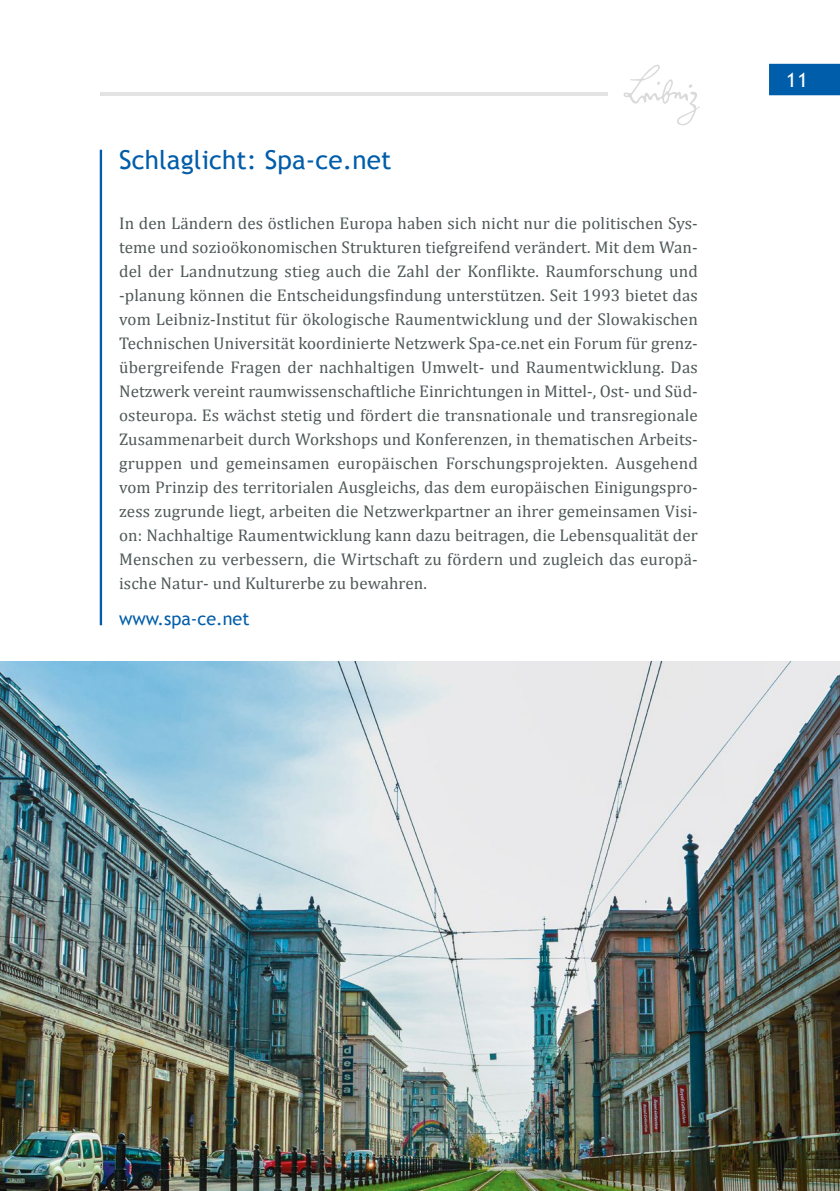
<style>
.page{position:relative;width:840px;height:1191px;background:#fff}
.page>*{position:absolute;margin:0;border:0;box-sizing:border-box;transform-origin:0 0}
.H2_Nummerierte_Headl{font:26px "Trebuchet MS";letter-spacing:.005em;color:#005da9}
.t1{font:20px "Trebuchet MS";color:#fff}
.Fließtext{font:18px "Trebuchet MS";color:#005da9}
.Fließtext-2{font:17px/24px "Cambria";letter-spacing:.005em;color:#4f5858;text-align:justify}
</style>
<div class="page">
<hr style="left:101px;top:92px;width:506px;height:3px;background:#e3e3e3">
<svg style="left:623px;top:64px;width:76px;height:61px"></svg>
<div style="left:769px;top:64px;width:70px;height:31px;background:#005da9"></div>
<img style="left:0;top:661px;width:839px;height:530px">
<hr style="left:100px;top:150px;width:2px;height:475px;background:#005da9">
<p class="H2_Nummerierte_Headl" style="left:119px;top:145px;width:274px">Schlaglicht: Spa-ce.net</p>
<p class="Fließtext-2" style="left:119px;top:211px;width:580px">In den Ländern des östlichen Europa haben sich nicht nur die politischen Sys&shy;teme und sozioökonomischen Strukturen tiefgreifend verändert. Mit dem Wan&shy;del der Landnutzung stieg auch die Zahl der Konflikte. Raumforschung und -planung können die Entscheidungsfindung unterstützen. Seit 1993 bietet das vom Leibniz-Institut für ökologische Raumentwicklung und der Slowakischen Technischen Universität koordinierte Netzwerk Spa-ce.net ein Forum für grenz&shy;übergreifende Fragen der nachhaltigen Umwelt- und Raumentwicklung. Das Netzwerk vereint raumwissenschaftliche Einrichtungen in Mittel-, Ost- und Süd&shy;osteuropa. Es wächst stetig und fördert die transnationale und transregionale Zusammenarbeit durch Workshops und Konferenzen, in thematischen Arbeits&shy;gruppen und gemeinsamen europäischen Forschungsprojekten. Ausgehend vom Prinzip des territorialen Ausgleichs, das dem europäischen Einigungspro&shy;zess zugrunde liegt, arbeiten die Netzwerkpartner an ihrer gemeinsamen Visi&shy;on: Nachhaltige Raumentwicklung kann dazu beitragen, die Lebensqualität der Menschen zu verbessern, die Wirtschaft zu fördern und zugleich das europä&shy;ische Natur- und Kulturerbe zu bewahren.</p>
<p class="Fließtext" style="left:119px;top:608px;width:132px">www.spa-ce.net</p>
<p class="t1" style="left:785px;top:68px;width:23px">11</p>
</div>
